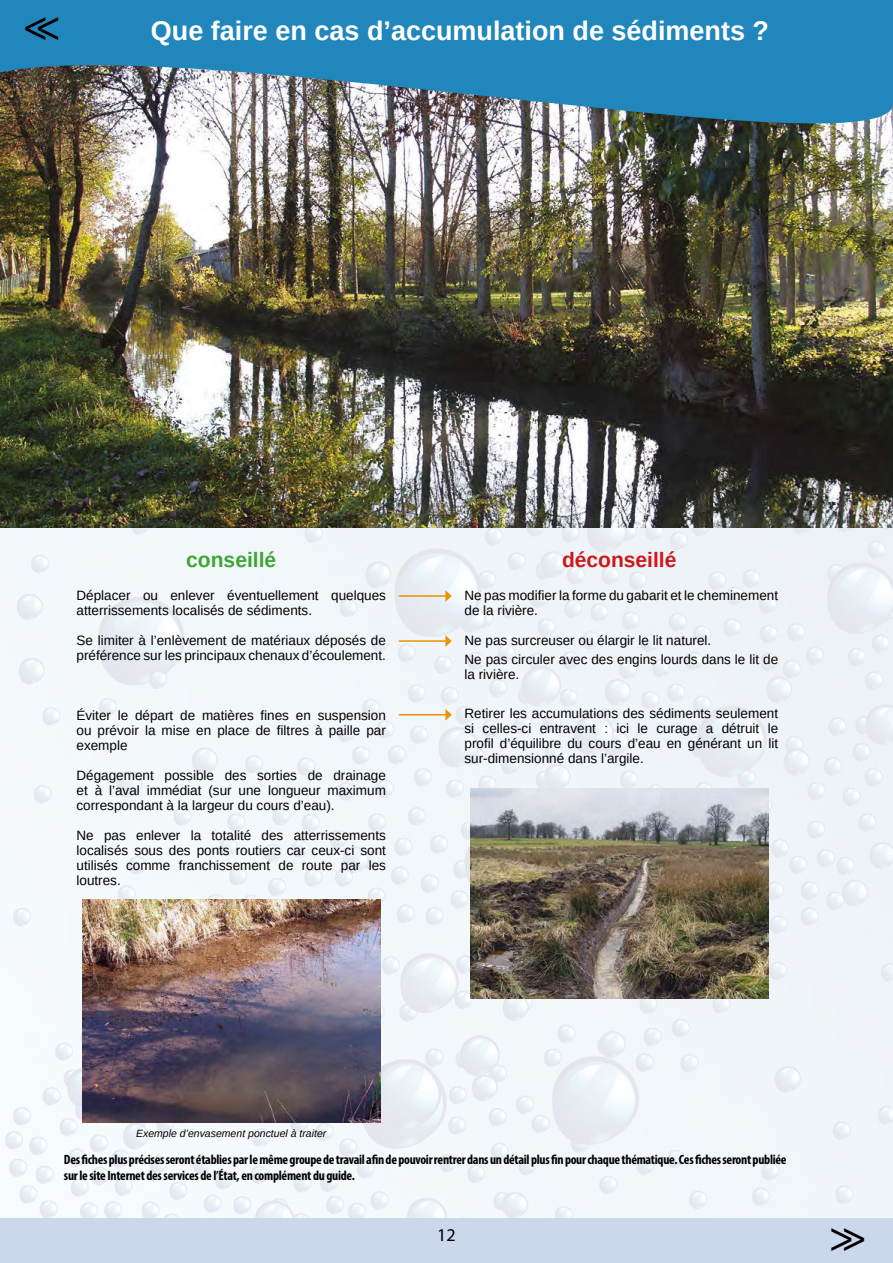
<style>
.page{position:relative;width:893px;height:1263px;background:#fff}
.page>*{position:absolute;margin:0;border:0;box-sizing:border-box;transform-origin:0 0}
.t1{font:700 45px "Minion Pro";color:#000}
.t2{font:700 27px "Liberation Sans";color:#fff}
.t3{font:700 21px "Liberation Sans";color:#cd171a}
.t4{font:700 21px "Liberation Sans";color:#3fa535}
.t5{font:18px "Myriad Pro";color:#000}
.t6{font:13.5px/15px "Liberation Sans";color:#000}
.t7{font:700 condensed 13.5px/16.2px "Myriad Pro";letter-spacing:-.02em;color:#000}
.t8{font:italic 10.5px "Liberation Sans";color:#000}
</style>
<div class="page">
<img style="left:0;top:527px;width:893px;height:691px">
<img style="left:0;top:184px;width:893px;height:343px">
<img style="left:0;top:0;width:893px;height:184px">
<div style="left:0;top:1218px;width:893px;height:45px;background:#cbd8ec"></div>
<img style="left:82px;top:899px;width:298px;height:223px">
<hr style="left:399px;top:595px;width:47px;height:2px;background:#eb9300">
<svg style="left:445px;top:590px;width:7px;height:12px"></svg>
<img style="left:470px;top:788px;width:298px;height:210px">
<hr style="left:399px;top:640px;width:47px;height:2px;background:#eb9300">
<svg style="left:445px;top:635px;width:7px;height:12px"></svg>
<hr style="left:399px;top:714px;width:47px;height:1px;background:#eb9300">
<svg style="left:445px;top:709px;width:7px;height:12px"></svg>
<p class="t1" style="left:23px;top:-6px;width:39px">&lt;&lt;</p>
<p class="t2" style="left:151px;top:12px;width:620px">Que faire en cas d’accumulation de sédiments ?</p>
<p class="t4" style="left:186px;top:545px;width:91px">conseillé</p>
<p class="t6" style="left:77px;top:588px;width:311px">Déplacer ou enlever éventuellement quelques atterrissements localisés de sédiments.</p>
<p class="t6" style="left:77px;top:633px;width:311px">Se limiter à l’enlèvement de matériaux déposés de préférence sur les principaux chenaux d’écoulement.</p>
<p class="t6" style="left:77px;top:708px;width:311px;text-align:justify">Éviter le départ de matières fines en suspension ou prévoir la mise en place de filtres à paille par exemple</p>
<p class="t6" style="left:77px;top:768px;width:311px;text-align:justify">Dégagement possible des sorties de drainage et à l’aval immédiat (sur une longueur maximum correspondant à la largeur du cours d’eau).</p>
<p class="t6" style="left:77px;top:828px;width:311px;text-align:justify">Ne pas enlever la totalité des atterrissements localisés sous des ponts routiers car ceux-ci sont utilisés comme franchissement de route par les loutres.</p>
<p class="t3" style="left:562px;top:545px;width:116px">déconseillé</p>
<p class="t6" style="left:464px;top:588px;width:315px">Ne pas modifier la forme du gabarit et le cheminement de la rivière.</p>
<p class="t6" style="left:464px;top:631px;width:315px;line-height:19.2px">Ne pas surcreuser ou élargir le lit naturel.<br>Ne pas circuler avec des engins lourds dans le lit de</p>
<p class="t6" style="left:464px;top:667px;width:56px">la rivière.</p>
<p class="t6" style="left:464px;top:706px;width:315px;text-align:justify">Retirer les accumulations des sédiments seulement si celles-ci entravent : ici le curage a détruit le profil d’équilibre du cours d’eau en générant un lit sur-dimensionné dans l’argile.</p>
<p class="t8" style="left:136px;top:1127px;width:192px">Exemple d’envasement ponctuel à traiter</p>
<p class="t7" style="left:64px;top:1151px;width:724px">Des fiches plus précises seront établies par le même groupe de travail afin de pouvoir rentrer dans un détail plus fin pour chaque thématique. Ces fiches seront publiée sur le site Internet des services de l’État, en complément du guide.</p>
<p class="t5" style="left:437px;top:1224px;width:20px">12</p>
<p class="t1" style="left:829px;top:1205px;width:39px">&gt;&gt;</p>
</div>
